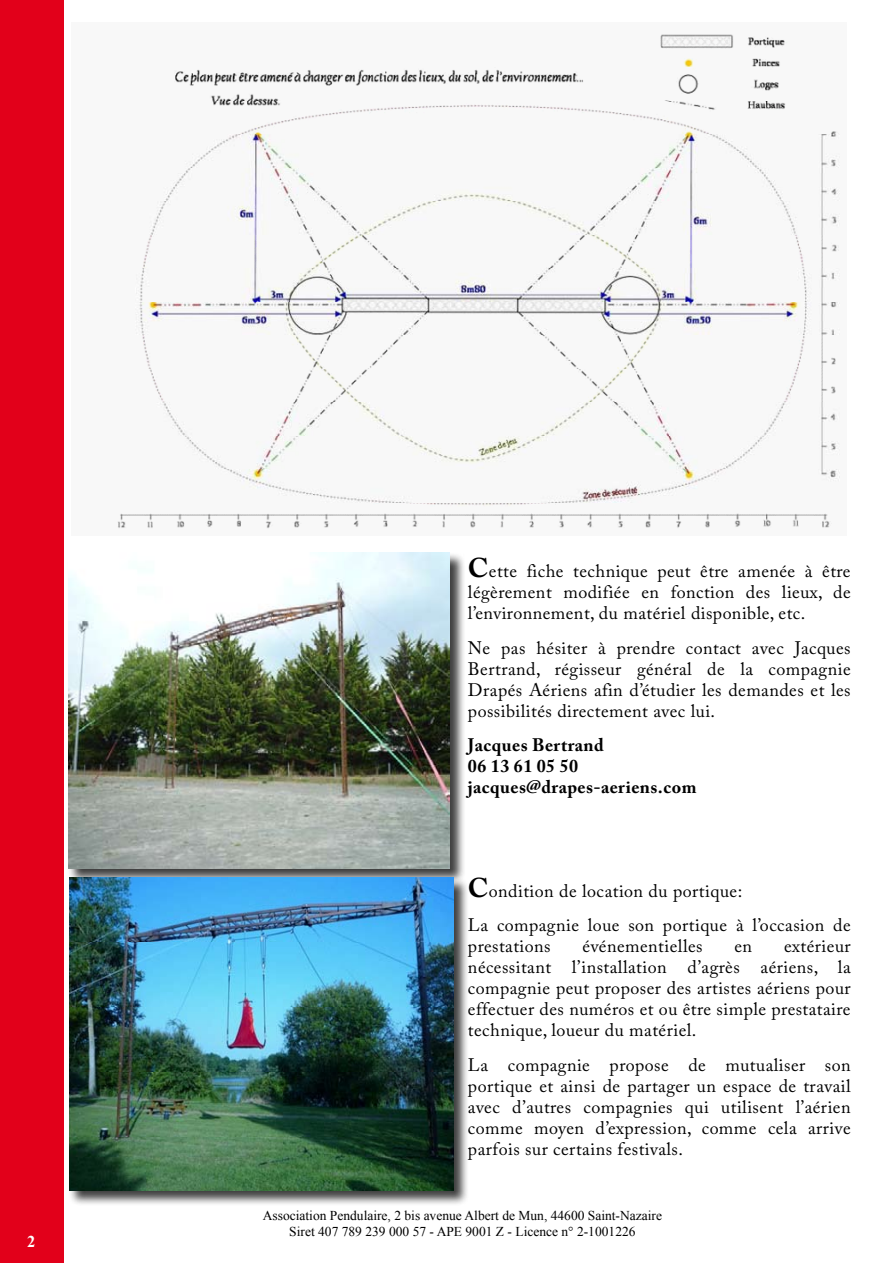
<style>
.page{position:relative;width:893px;height:1263px;background:#fff}
.page>*{position:absolute;margin:0;border:0;box-sizing:border-box;transform-origin:0 0}
.t1{font:18px/21px "Adobe Caslon Pro";letter-spacing:.025em;color:#000;text-align:justify}
.t2{font:700 18px/21px "Adobe Caslon Pro";letter-spacing:.025em;color:#000}
.t3{font:700 16.5px "Times New Roman";color:#fff}
.t4{font:13.5px/16.2px "Times New Roman";color:#000;text-align:center}
.s1{font-weight:700;font-size:27px}
</style>
<div class="page">
<div style="left:0;top:0;width:63px;height:1263px;background:#e2001a"></div>
<div style="left:67px;top:552px;width:405px;height:339px;background:#000;opacity:.75"></div>
<img style="left:68px;top:553px;width:382px;height:316px">
<img style="left:117px;top:34px;width:723px;height:495px">
<div style="left:68px;top:877px;width:407px;height:335px;background:#000;opacity:.75"></div>
<img style="left:69px;top:877px;width:384px;height:314px">
<p class="t3" style="left:27px;top:1230px;width:10px">2</p>
<p class="t1" style="left:468px;top:560px;width:384px"><span class="s1">C</span>ette fiche technique peut être amenée à être légèrement modifiée en fonction des lieux, de l’environnement, du matériel disponible, etc.</p>
<p class="t1" style="left:468px;top:637px;width:384px">Ne pas hésiter à prendre contact avec Jacques Bertrand, régisseur général de la compagnie Drapés Aériens afin d’étudier les demandes et les possibilités directement avec lui.</p>
<p class="t2" style="left:468px;top:735px;width:230px">Jacques Bertrand<br>06 13 61 05 50 jacques@drapes-aeriens.com</p>
<p class="t1" style="left:468px;top:873px;width:384px;line-height:34.5px"><span class="s1">C</span>ondition de location du portique:<br>La compagnie loue son portique à l’occasion de</p>
<p class="t1" style="left:468px;top:936px;width:84px">prestations</p>
<p class="t1" style="left:582px;top:936px;width:122px">événementielles</p>
<p class="t1" style="left:734px;top:936px;width:19px">en</p>
<p class="t1" style="left:468px;top:936px;width:384px;text-indent:316px">extérieur nécessitant l’installation d’agrès aériens, la compagnie peut proposer des artistes aériens pour effectuer des numéros et ou être simple prestataire technique, loueur du matériel.</p>
<p class="t1" style="left:468px;top:1054px;width:384px">La compagnie propose de mutualiser son portique et ainsi de partager un espace de travail avec d’autres compagnies qui utilisent l’aérien comme moyen d’expression, comme cela arrive parfois sur certains festivals.</p>
<p class="t4" style="left:263px;top:1207px;width:401px">Association Pendulaire, 2 bis avenue Albert de Mun, 44600 Saint-Nazaire<br>Siret 407 789 239 000 57 - APE 9001 Z - Licence n° 2-1001226</p>
</div>
